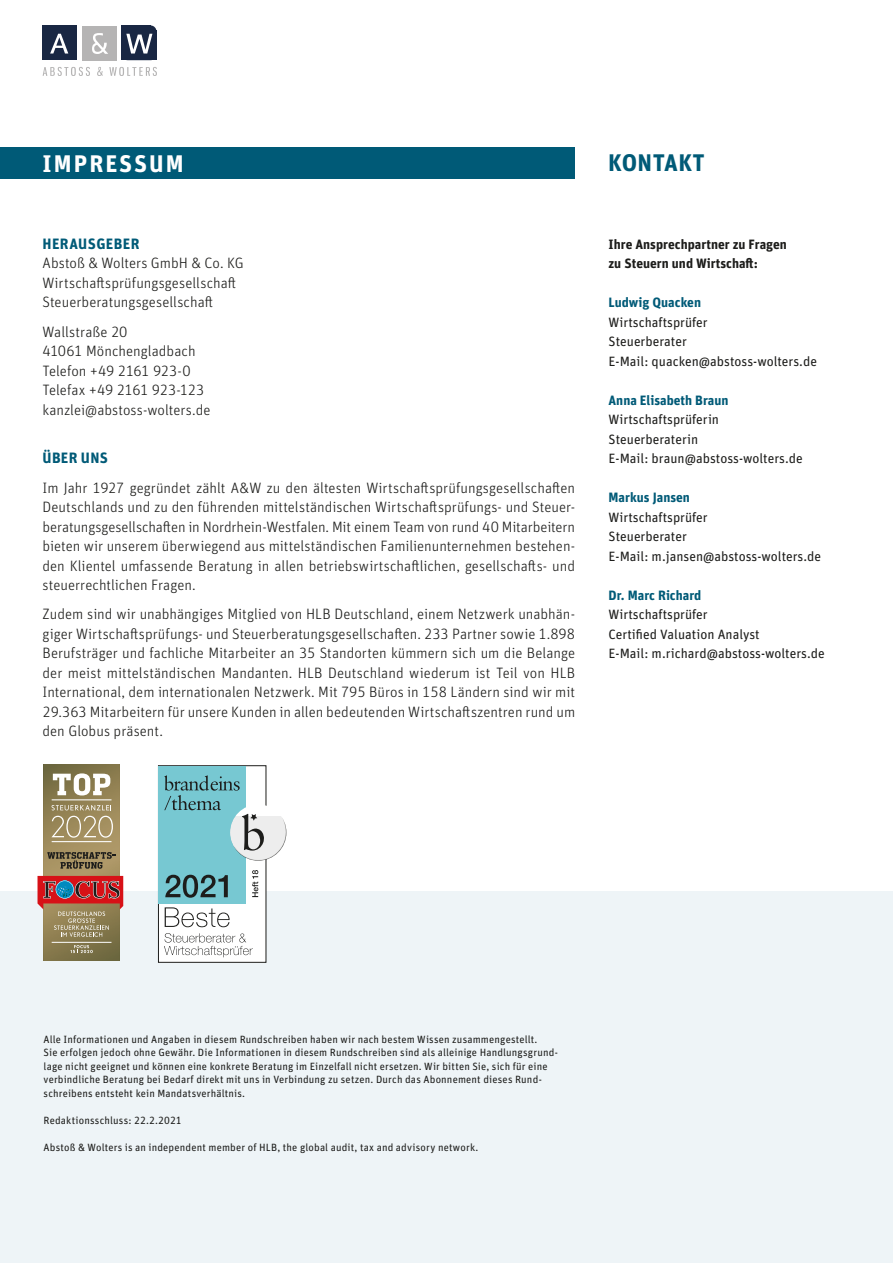
<style>
.page{position:relative;width:893px;height:1263px;background:#fff}
.page>*{position:absolute;margin:0;border:0;box-sizing:border-box;transform-origin:0 0}
.t1{font:700 24px "Unit Pro";letter-spacing:.085em;color:#fff}
.t2{font:700 24px "Unit Pro";letter-spacing:.015em;color:#005a77}
.t3{font:300 15px/19.5px "Unit Pro";color:#1d1d1b}
.t4{font:700 15px "Unit Pro";letter-spacing:.025em;color:#005a77}
.t5{font:13.5px/19.5px "Unit Pro";color:#1d1d1b}
.t6{font:700 13.5px "Unit Pro";color:#005a77}
.t7{font:700 13.5px/19.5px "Unit Pro";color:#1d1d1b}
.t8{font:10.5px/13.5px "Unit Pro";letter-spacing:.015em;color:#1d1d1b}
</style>
<div class="page">
<div style="left:0;top:891px;width:893px;height:372px;background:#eef4f7"></div>
<div style="left:0;top:147px;width:574px;height:32px;background:#005a77"></div>
<div style="left:43px;top:26px;width:34px;height:34px;background:#192743"></div>
<div style="left:82px;top:26px;width:35px;height:34px;background:#b5b4b4"></div>
<svg style="left:50px;top:34px;width:18px;height:20px"></svg>
<svg style="left:43px;top:67px;width:47px;height:9px"></svg>
<svg style="left:97px;top:67px;width:6px;height:9px"></svg>
<svg style="left:109px;top:67px;width:48px;height:9px"></svg>
<svg style="left:92px;top:33px;width:16px;height:21px"></svg>
<div style="left:122px;top:26px;width:34px;height:34px;background:#192743;border-radius:6px"></div>
<div style="left:122px;top:30px;width:34px;height:30px;background:#192743"></div>
<div style="left:122px;top:26px;width:29px;height:34px;background:#192743"></div>
<svg style="left:126px;top:34px;width:26px;height:20px"></svg>
<img style="left:43px;top:765px;width:77px;height:196px">
<svg style="left:47px;top:852px;width:69px;height:17px"></svg>
<svg style="left:38px;top:876px;width:85px;height:61px"></svg>
<svg style="left:51px;top:816px;width:62px;height:22px"></svg>
<hr style="left:52px;top:799px;width:59px;height:1px;background:#fff">
<hr style="left:52px;top:841px;width:59px;height:1px;background:#fff">
<svg style="left:53px;top:773px;width:57px;height:22px"></svg>
<svg style="left:52px;top:805px;width:60px;height:5px"></svg>
<svg style="left:70px;top:945px;width:23px;height:8px"></svg>
<hr style="left:52px;top:942px;width:59px;height:1px;background:#fff">
<div style="left:158px;top:766px;width:108px;height:196px;background:#fff"></div>
<svg style="left:165px;top:907px;width:65px;height:20px"></svg>
<svg style="left:164px;top:933px;width:89px;height:24px"></svg>
<div style="left:158px;top:766px;width:88px;height:137px;background:#77c8d2"></div>
<svg style="left:165px;top:875px;width:63px;height:23px"></svg>
<svg style="left:252px;top:870px;width:6px;height:27px"></svg>
<svg style="left:237px;top:817px;width:49px;height:44px"></svg>
<svg style="left:164px;top:775px;width:100px;height:76px"></svg>
<h1 class="t1" style="left:43px;top:146px;width:143px">IMPRESSUM</h1>
<p class="t4" style="left:43px;top:233px;width:99px">HERAUSGEBER</p>
<p class="t3" style="left:43px;top:253px;width:203px">Abstoß &amp; Wolters GmbH &amp; Co. KG<br>Wirtschaftsprüfungsgesellschaft<br>Steuerberatungsgesellschaft</p>
<p class="t3" style="left:43px;top:321px;width:169px">Wallstraße 20<br>41061 Mönchengladbach<br>Telefon +49 2161 923-0<br>Telefax +49 2161 923-123 kanzlei@abstoss-wolters.de</p>
<p class="t4" style="left:43px;top:447px;width:67px">ÜBER UNS</p>
<p class="t3" style="left:43px;top:477px;width:534px;text-align:justify">Im Jahr 1927 gegründet zählt A&amp;W zu den ältesten Wirtschaftsprüfungsgesellschaften Deutschlands und zu den führenden mittelständischen Wirtschaftsprüfungs- und Steuer&shy;beratungsgesellschaften in Nordrhein-Westfalen. Mit einem Team von rund 40 Mitarbeitern bieten wir unserem überwiegend aus mittelständischen Familienunternehmen bestehen&shy;den Klientel umfassende Beratung in allen betriebswirtschaftlichen, gesellschafts- und steuerrechtlichen Fragen.</p>
<p class="t3" style="left:43px;top:604px;width:534px;text-align:justify">Zudem sind wir unabhängiges Mitglied von HLB Deutschland, einem Netzwerk unabhän&shy;giger Wirtschaftsprüfungs- und Steuerberatungsgesellschaften. 233 Partner sowie 1.898<br>Berufsträger und fachliche Mitarbeiter an 35 Standorten kümmern sich um die Belange der meist mittelständischen Mandanten. HLB Deutschland wiederum ist Teil von HLB International, dem internationalen Netzwerk. Mit 795 Büros in 158 Ländern sind wir mit 29.363 Mitarbeitern für unsere Kunden in allen bedeutenden Wirtschaftszentren rund um den Globus präsent.</p>
<h1 class="t2" style="left:608px;top:145px;width:98px">KONTAKT</h1>
<p class="t7" style="left:609px;top:234px;width:180px">Ihre Ansprechpartner zu Fragen zu Steuern und Wirtschaft:</p>
<p class="t6" style="left:609px;top:293px;width:94px">Ludwig Quacken</p>
<p class="t5" style="left:609px;top:312px;width:210px">Wirtschaftsprüfer<br>Steuerberater<br>E-Mail: quacken@abstoss-wolters.de</p>
<p class="t6" style="left:609px;top:390px;width:121px">Anna Elisabeth Braun</p>
<p class="t5" style="left:609px;top:410px;width:196px">Wirtschaftsprüferin<br>Steuerberaterin<br>E-Mail: braun@abstoss-wolters.de</p>
<p class="t6" style="left:609px;top:488px;width:83px">Markus Jansen</p>
<p class="t5" style="left:609px;top:507px;width:214px">Wirtschaftsprüfer<br>Steuerberater<br>E-Mail: m.jansen@abstoss-wolters.de</p>
<p class="t6" style="left:609px;top:585px;width:94px">Dr. Marc Richard</p>
<p class="t5" style="left:609px;top:605px;width:218px">Wirtschaftsprüfer<br>Certified Valuation Analyst<br>E-Mail: m.richard@abstoss-wolters.de</p>
<p class="t8" style="left:44px;top:1032px;width:516px">Alle Informationen und Angaben in diesem Rundschreiben haben wir nach bestem Wissen zusammengestellt.<br>Sie erfolgen jedoch ohne Gewähr. Die Informationen in diesem Rundschreiben sind als alleinige Handlungsgrund&shy;lage nicht geeignet und können eine konkrete Beratung im Einzelfall nicht ersetzen. Wir bitten Sie, sich für eine verbindliche Beratung bei Bedarf direkt mit uns in Verbindung zu setzen. Durch das Abonnement dieses Rund&shy;schreibens entsteht kein Mandatsverhältnis.</p>
<p class="t8" style="left:44px;top:1113px;width:140px">Redaktionsschluss: 22.2.2021</p>
<p class="t8" style="left:44px;top:1140px;width:436px">Abstoß &amp; Wolters is an independent member of HLB, the global audit, tax and advisory network.</p>
</div>
